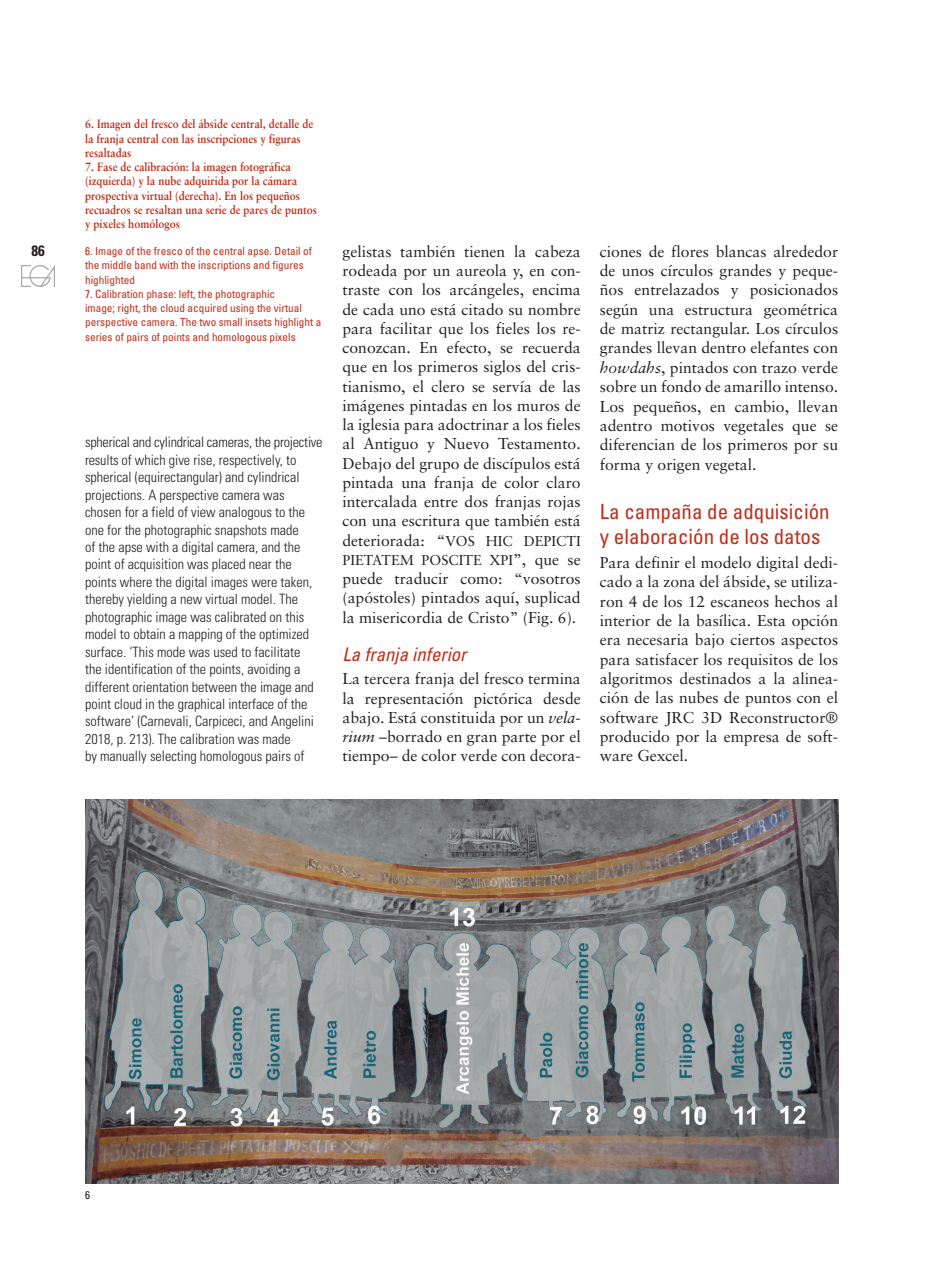
<style>
.page{position:relative;width:936px;height:1276px;background:#fff}
.page>*{position:absolute;margin:0;border:0;box-sizing:border-box;transform-origin:0 0}
.TITULAR_1_CAST{font:condensed 21px/25.7px "Univers";color:#c02d19}
.SUBTITULO_CAST{font:italic condensed 18.75px "Univers";color:#c02d19}
.t1{font:15.75px/19.4px "Sabon";color:#231f20;text-align:justify}
.t2{font:700 condensed 15px "Univers";color:#231f20}
.t3{font:300 condensed 14.25px/17.4px "Univers";color:#231f20}
.t4{font:14.25px "Sabon";color:#231f20}
.t5{font:700 12px/14.2px "Sabon";color:#c02d19;scale:.9 1}
.t6{font:condensed 11.25px/14.2px "Univers";color:#c02d19}
.PIES_DE_FOTO_INGLES{font:condensed 11.25px "Univers";color:#231f20}
.s1{font-size:14.25px}
.s2{font-size:15.75px}
.s3{font-style:italic}
</style>
<div class="page">
<img style="left:22px;top:265px;width:33px;height:21px">
<img style="left:85px;top:799px;width:753px;height:384px">
<p class="t2" style="left:32px;top:242px;width:15px">86</p>
<p class="t5" style="left:85px;top:117px;width:255px">6. Imagen del fresco del ábside central, detalle de la franja central con las inscripciones y figuras resaltadas</p>
<p class="t5" style="left:85px;top:160px;width:259px">7. Fase de calibración: la imagen fotográfica (izquierda) y la nube adquirida por la cámara prospectiva virtual (derecha). En los pequeños recuadros se resaltan una serie de pares de puntos y píxeles homólogos</p>
<p class="t6" style="left:85px;top:244px;width:228px">6. Image of the fresco of the central apse. Detail of the middle band with the inscriptions and figures highlighted</p>
<p class="t6" style="left:85px;top:287px;width:238px">7. Calibration phase: left, the photographic<br>image; right, the cloud acquired using the virtual perspective camera. The two small insets highlight a series of pairs of points and homologous pixels</p>
<p class="t3" style="left:85px;top:433px;width:239px">spherical and cylindrical cameras, the projective results of which give rise, respectively, to spherical (equirectangular) and cylindrical projections. A perspective camera was chosen for a field of view analogous to the one for the photographic snapshots made<br>of the apse with a digital camera, and the point of acquisition was placed near the points where the digital images were taken, thereby yielding a new virtual model. The photographic image was calibrated on this model to obtain a mapping of the optimized surface. ‘This mode was used to facilitate<br>the identification of the points, avoiding a different orientation between the image and point cloud in the graphical interface of the software’ (Carnevali, Carpiceci, and Angelini 2018, p. 213). The calibration was made<br>by manually selecting homologous pairs of</p>
<p class="t1" style="left:342px;top:241px;width:240px">gelistas también tienen la cabeza rodeada por un aureola y, en con&shy;traste con los arcángeles, encima de cada uno está citado su nombre para facilitar que los fieles los re&shy;conozcan. En efecto, se recuerda que en los primeros siglos del cris&shy;tianismo, el clero se servía de las imágenes pintadas en los muros de la iglesia para adoctrinar a los fieles al Antiguo y Nuevo Testamento.<br>Debajo del grupo de discípulos está pintada una franja de color claro intercalada entre dos franjas rojas con una escritura que también está deteriorada: “<span class="s1">VOS HIC DEPICTI</span></p>
<p class="t4" style="left:342px;top:551px;width:240px">PIETATEM POSCITE XPI<span class="s2">”, que se</span></p>
<p class="t1" style="left:342px;top:569px;width:240px">puede traducir como: “vosotros (apóstoles) pintados aquí, suplicad la misericordia de Cristo” (Fig. 6).</p>
<p class="SUBTITULO_CAST" style="left:342px;top:642px;width:125px">La franja inferior</p>
<p class="t1" style="left:342px;top:669px;width:240px">La tercera franja del fresco termina la representación pictórica desde abajo. Está constituida por un <span class="s3">vela&shy;rium –</span>borrado en gran parte por el tiempo– de color verde con decora-</p>
<p class="t1" style="left:600px;top:241px;width:240px">ciones de flores blancas alrededor de unos círculos grandes y peque&shy;ños entrelazados y posicionados según una estructura geométrica de matriz rectangular. Los círculos grandes llevan dentro elefantes con <span class="s3">howdahs</span>, pintados con trazo verde sobre un fondo de amarillo intenso.<br>Los pequeños, en cambio, llevan adentro motivos vegetales que se diferencian de los primeros por su forma y origen vegetal.</p>
<p class="TITULAR_1_CAST" style="left:600px;top:498px;width:231px">La campaña de adquisición y elaboración de los datos</p>
<p class="t1" style="left:600px;top:552px;width:240px">Para definir el modelo digital dedi&shy;cado a la zona del ábside, se utiliza&shy;ron 4 de los 12 escaneos hechos al interior de la basílica. Esta opción era necesaria bajo ciertos aspectos para satisfacer los requisitos de los algoritmos destinados a la alinea&shy;ción de las nubes de puntos con el software JRC 3D Reconstructor® producido por la empresa de soft&shy;ware Gexcel.</p>
<p class="PIES_DE_FOTO_INGLES" style="left:85px;top:1188px;width:6px">6</p>
</div>
